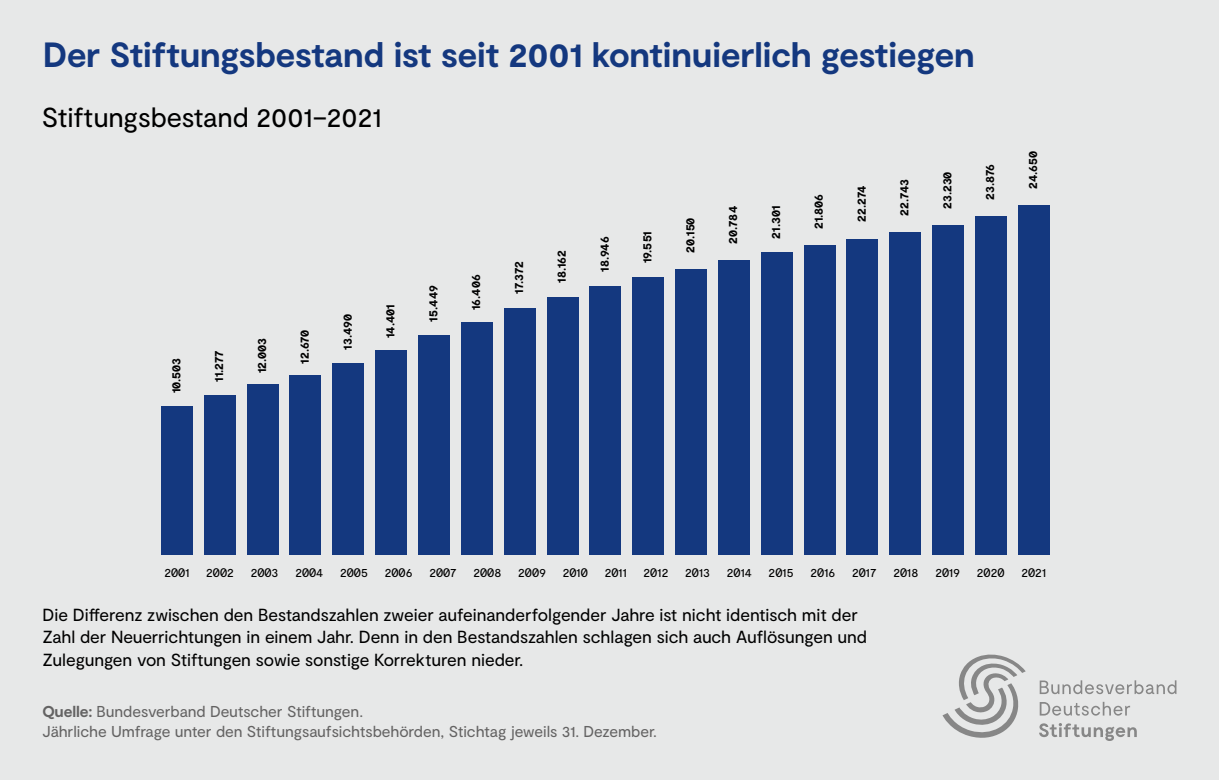
<style>
.page{position:relative;width:1219px;height:780px;background:#e7e8e8}
.page>*{position:absolute;margin:0;border:0;box-sizing:border-box;transform-origin:0 0}
.t1{font:700 35px "Moderat";letter-spacing:-.005em;color:#14387f}
.t2{font:27.5px "Moderat";letter-spacing:-.005em;color:#000}
.t3{font:17.5px/22.5px "Moderat";letter-spacing:-.005em;color:#000}
.t4{font:15.75px/20px "Moderat";letter-spacing:-.005em;color:#646363}
.t5{font:700 12.5px "Moderat";color:#000}
.t6{font:12.5px "Moderat";color:#000}
.s1{font-weight:700}
</style>
<div class="page">
<svg style="left:1040px;top:680px;width:136px;height:14px"></svg>
<svg style="left:1040px;top:701px;width:90px;height:14px"></svg>
<svg style="left:1039px;top:723px;width:98px;height:18px"></svg>
<svg style="left:942px;top:654px;width:84px;height:84px"></svg>
<div style="left:1018px;top:205px;width:32px;height:349px;background:#14387f"></div>
<div style="left:975px;top:216px;width:32px;height:338px;background:#14387f"></div>
<div style="left:932px;top:225px;width:32px;height:329px;background:#14387f"></div>
<div style="left:889px;top:232px;width:32px;height:322px;background:#14387f"></div>
<div style="left:846px;top:239px;width:32px;height:315px;background:#14387f"></div>
<div style="left:804px;top:245px;width:31px;height:309px;background:#14387f"></div>
<div style="left:761px;top:252px;width:32px;height:302px;background:#14387f"></div>
<div style="left:718px;top:260px;width:32px;height:294px;background:#14387f"></div>
<div style="left:675px;top:269px;width:32px;height:285px;background:#14387f"></div>
<div style="left:632px;top:277px;width:32px;height:277px;background:#14387f"></div>
<div style="left:589px;top:286px;width:32px;height:268px;background:#14387f"></div>
<div style="left:547px;top:297px;width:31px;height:257px;background:#14387f"></div>
<div style="left:504px;top:308px;width:32px;height:246px;background:#14387f"></div>
<div style="left:461px;top:322px;width:32px;height:232px;background:#14387f"></div>
<div style="left:418px;top:335px;width:32px;height:219px;background:#14387f"></div>
<div style="left:375px;top:350px;width:32px;height:204px;background:#14387f"></div>
<div style="left:332px;top:363px;width:32px;height:191px;background:#14387f"></div>
<div style="left:289px;top:375px;width:32px;height:179px;background:#14387f"></div>
<div style="left:247px;top:384px;width:32px;height:170px;background:#14387f"></div>
<div style="left:204px;top:394px;width:32px;height:160px;background:#14387f"></div>
<div style="left:161px;top:405px;width:32px;height:149px;background:#14387f"></div>
<h1 class="t1" style="left:43px;top:33px;width:933px">Der Stiftungsbestand ist seit 2001 kontinuierlich gestiegen</h1>
<h2 class="t2" style="left:42px;top:101px;width:341px">Stiftungsbestand 2001–2021</h2>
<p class="t5" style="left:168px;top:393px;width:37px;rotate:-90deg">10.503</p>
<p class="t5" style="left:211px;top:382px;width:33px;rotate:-90deg">11.277</p>
<p class="t5" style="left:254px;top:373px;width:37px;rotate:-90deg">12.003</p>
<p class="t5" style="left:297px;top:363px;width:36px;rotate:-90deg">12.670</p>
<p class="t5" style="left:340px;top:350px;width:37px;rotate:-90deg">13.490</p>
<p class="t5" style="left:382px;top:338px;width:35px;rotate:-90deg">14.401</p>
<p class="t5" style="left:425px;top:322px;width:38px;rotate:-90deg">15.449</p>
<p class="t5" style="left:468px;top:310px;width:37px;rotate:-90deg">16.406</p>
<p class="t5" style="left:511px;top:294px;width:34px;rotate:-90deg">17.372</p>
<p class="t5" style="left:554px;top:283px;width:34px;rotate:-90deg">18.162</p>
<p class="t5" style="left:596px;top:271px;width:37px;rotate:-90deg">18.946</p>
<p class="t5" style="left:639px;top:263px;width:34px;rotate:-90deg">19.551</p>
<p class="t5" style="left:682px;top:253px;width:37px;rotate:-90deg">20.150</p>
<p class="t5" style="left:725px;top:243px;width:39px;rotate:-90deg">20.784</p>
<p class="t5" style="left:768px;top:238px;width:34px;rotate:-90deg">21.301</p>
<p class="t5" style="left:811px;top:229px;width:37px;rotate:-90deg">21.806</p>
<p class="t5" style="left:853px;top:222px;width:38px;rotate:-90deg">22.274</p>
<p class="t5" style="left:896px;top:216px;width:38px;rotate:-90deg">22.743</p>
<p class="t5" style="left:939px;top:209px;width:39px;rotate:-90deg">23.230</p>
<p class="t5" style="left:982px;top:200px;width:37px;rotate:-90deg">23.876</p>
<p class="t5" style="left:1025px;top:189px;width:39px;rotate:-90deg">24.650</p>
<p class="t6" style="left:164px;top:564px;width:26px">2001</p>
<p class="t6" style="left:206px;top:564px;width:29px">2002</p>
<p class="t6" style="left:251px;top:564px;width:29px">2003</p>
<p class="t6" style="left:295px;top:564px;width:29px">2004</p>
<p class="t6" style="left:340px;top:564px;width:29px">2005</p>
<p class="t6" style="left:385px;top:564px;width:29px">2006</p>
<p class="t6" style="left:429px;top:564px;width:29px">2007</p>
<p class="t6" style="left:473px;top:564px;width:29px">2008</p>
<p class="t6" style="left:518px;top:564px;width:29px">2009</p>
<p class="t6" style="left:563px;top:564px;width:26px">2010</p>
<p class="t6" style="left:605px;top:564px;width:24px">2011</p>
<p class="t6" style="left:644px;top:564px;width:26px">2012</p>
<p class="t6" style="left:685px;top:564px;width:26px">2013</p>
<p class="t6" style="left:727px;top:564px;width:26px">2014</p>
<p class="t6" style="left:769px;top:564px;width:27px">2015</p>
<p class="t6" style="left:810px;top:564px;width:26px">2016</p>
<p class="t6" style="left:852px;top:564px;width:26px">2017</p>
<p class="t6" style="left:893px;top:564px;width:27px">2018</p>
<p class="t6" style="left:935px;top:564px;width:26px">2019</p>
<p class="t6" style="left:977px;top:564px;width:29px">2020</p>
<p class="t6" style="left:1021px;top:564px;width:26px">2021</p>
<p class="t3" style="left:43px;top:603px;width:826px">Die Differenz zwischen den Bestandszahlen zweier aufeinanderfolgender Jahre ist nicht identisch mit der<br>Zahl der Neuerrichtungen in einem Jahr. Denn in den Bestandszahlen schlagen sich auch Auflösungen und<br>Zulegungen von Stiftungen sowie sonstige Korrekturen nieder.</p>
<p class="t4" style="left:43px;top:702px;width:616px"><span class="s1">Quelle:</span> Bundesverband Deutscher Stiftungen.<br>Jährliche Umfrage unter den Stiftungsaufsichtsbehörden, Stichtag jeweils 31. Dezember.</p>
</div>
